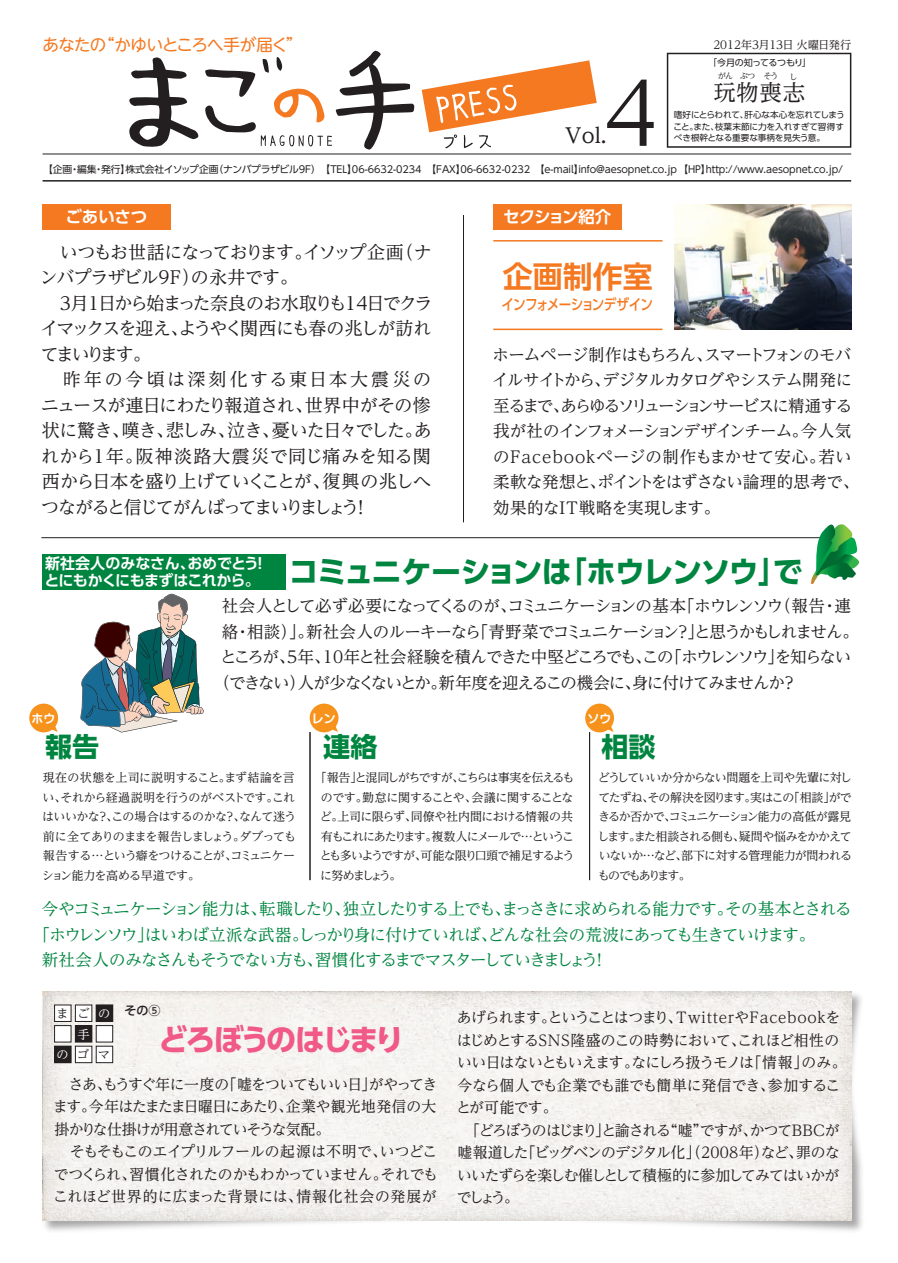
<style>
.page{position:relative;width:898px;height:1263px;background:#fff}
.page>*{position:absolute;margin:0;border:0;box-sizing:border-box;transform-origin:0 0}
.t1{font:85.05px "UD Reimin Pro";color:#231f20}
.t2{font:700 30px "UD Shin Go Pro";letter-spacing:-.055em;color:#008540}
.t3{font:700 30px "UD Shin Go Pro";letter-spacing:-.105em;color:#f05988}
.t4{font:700 30px "UD Shin Go Pro De";color:#f47921}
.t5{font:700 27px "UD Shin Go Pro";color:#008540}
.t6{font:22.5px "UD Reimin Pro";color:#231f20}
.t7{font:500 20.55px "UD Reimin Pro";color:#231f20}
.t8{font:18px/25.5px "UD Reimin Pro";letter-spacing:-.05em;color:#231f20}
.t9{font:16.5px/25.5px "UD Reimin Pro";letter-spacing:-.05em;color:#231f20}
.t10{font:16.5px "UD Reimin Pro";letter-spacing:-.07em;color:#008540}
.t11{font:16.5px "UD Reimin Pro";letter-spacing:-.07em;color:#231f20}
.t12{font:16.5px "UD Reimin Pro";letter-spacing:-.09em;color:#231f20}
.t13{font:16.5px "UD Shin M Go Pro";letter-spacing:-.035em;color:#f47921}
.t14{font:700 16.5px "UD Shin Go Pro De";letter-spacing:-.055em;color:#fff}
.t15{font:700 16.5px "UD Shin Go Pro De";letter-spacing:-.025em;color:#fff}
.t16{font:15px/22.5px "UD Reimin Pro";letter-spacing:-.05em;color:#231f20}
.t17{font:700 15px "UD Shin Go Pro De";letter-spacing:-.01em;color:#fff}
.t18{font:500 14.7px "UD Shin Go Pro";letter-spacing:-.06em;color:#f47921;scale:.85 1}
.t19{font:12.15px "UD Reimin Pro";letter-spacing:.71em;color:#231f20}
.t20{font:12.15px "UD Reimin Pro";color:#fff}
.t21{font:12px/19.5px "UD Reimin Pro";letter-spacing:-.085em;color:#231f20;text-align:justify}
.t22{font:500 12px "UD Shin Go Pro";color:#231f20}
.t23{font:700 11.85px "Shin M Go Pro De";color:#fff}
.t24{font:11.25px "UD Reimin Pro";color:#231f20}
.t25{font:9.75px "UD Shin Go Pro";letter-spacing:-.01em;color:#231f20}
.t26{font:9px "UD Shin Go Pro";letter-spacing:-.045em;color:#231f20}
.t27{font:8.7px/11.2px "UD Shin Go Pro";letter-spacing:-.02em;color:#231f20;text-align:justify}
.t28{font:8.25px "UD Reimin Pro";color:#231f20}
.s1{color:#fff}
</style>
<div class="page">
<img style="left:42px;top:991px;width:820px;height:240px">
<img style="left:43px;top:992px;width:807px;height:228px">
<img style="left:674px;top:204px;width:176px;height:126px">
<svg style="left:666px;top:53px;width:185px;height:95px"></svg>
<div style="left:55px;top:1005px;width:16px;height:16px;background:#fff"></div>
<div style="left:54px;top:1004px;width:17px;height:18px;border:1px solid #231f20"></div>
<div style="left:75px;top:1005px;width:17px;height:16px;background:#fff"></div>
<div style="left:75px;top:1004px;width:17px;height:18px;border:1px solid #231f20"></div>
<div style="left:96px;top:1005px;width:17px;height:16px;background:#231f20"></div>
<div style="left:96px;top:1004px;width:17px;height:18px;border:1px solid #231f20"></div>
<div style="left:75px;top:1046px;width:17px;height:17px;background:#fff"></div>
<div style="left:75px;top:1046px;width:17px;height:17px;border:1px solid #231f20"></div>
<div style="left:96px;top:1046px;width:17px;height:17px;background:#fff"></div>
<div style="left:96px;top:1046px;width:17px;height:17px;border:1px solid #231f20"></div>
<div style="left:55px;top:1046px;width:16px;height:17px;background:#231f20"></div>
<div style="left:54px;top:1046px;width:18px;height:17px;border:1px solid #231f20"></div>
<div style="left:55px;top:1025px;width:16px;height:17px;background:#fff"></div>
<div style="left:54px;top:1025px;width:17px;height:17px;border:1px solid #231f20"></div>
<div style="left:96px;top:1025px;width:17px;height:17px;background:#fff"></div>
<div style="left:96px;top:1025px;width:17px;height:17px;border:1px solid #231f20"></div>
<div style="left:75px;top:1025px;width:17px;height:17px;background:#231f20"></div>
<hr style="left:43px;top:154px;width:807px;height:1px;background:#231f20">
<hr style="left:43px;top:180px;width:807px;height:2px;background:#231f20">
<div style="left:42px;top:204px;width:129px;height:25px;background:#f47921"></div>
<div style="left:42px;top:554px;width:244px;height:35px;background:#008540"></div>
<div style="left:493px;top:204px;width:128px;height:25px;background:#f47921"></div>
<hr style="left:309px;top:732px;width:1px;height:148px;background:#231f20">
<hr style="left:589px;top:732px;width:1px;height:148px;background:#231f20">
<hr style="left:493px;top:329px;width:169px;height:1px;background:#f47921">
<hr style="left:493px;top:240px;width:169px;height:2px;background:#f47921">
<svg style="left:125px;top:50px;width:471px;height:104px"></svg>
<hr style="left:42px;top:537px;width:808px;height:1px;background:#231f20">
<hr style="left:463px;top:215px;width:1px;height:307px;background:#231f20">
<svg style="left:80px;top:593px;width:124px;height:139px"></svg>
<div style="left:29px;top:704px;width:29px;height:28px;background:#f7931d;border-radius:50%"></div>
<svg style="left:47px;top:720px;width:11px;height:12px"></svg>
<div style="left:309px;top:704px;width:29px;height:28px;background:#f7931d;border-radius:50%"></div>
<svg style="left:327px;top:722px;width:11px;height:10px"></svg>
<div style="left:585px;top:704px;width:28px;height:28px;background:#f7931d;border-radius:50%"></div>
<svg style="left:603px;top:722px;width:10px;height:10px"></svg>
<svg style="left:810px;top:524px;width:49px;height:60px"></svg>
<h3 class="t13" style="left:42px;top:32px;width:261px">あなたの“かゆいところへ手が届く”</h3>
<h1 class="t1" style="left:604px;top:44px;width:54px">4</h1>
<h3 class="t7" style="left:564px;top:118px;width:43px">Vol.</h3>
<p class="t24" style="left:713px;top:35px;width:139px">2012年3月13日 火曜日発行</p>
<p class="t26" style="left:707px;top:55px;width:105px">「今月の知ってるつもり」</p>
<p class="t28" style="left:717px;top:69px;width:62px">がん ぶつ そう</p>
<p class="t28" style="left:788px;top:70px;width:10px">し</p>
<h3 class="t6" style="left:713px;top:74px;width:93px">玩物喪志</h3>
<p class="t27" style="left:673px;top:109px;width:173px">嗜好にとらわれて、肝心な本心を忘れてしまうこと。また、枝葉末節に力を入れすぎて習得すべき根幹となる重要な事柄を見失う意。</p>
<p class="t25" style="left:43px;top:161px;width:801px">【企画・編集・発行】株式会社イソップ企画（ナンバプラザビル9F）　【TEL】06-6632-0234　【FAX】06-6632-0232　【e-mail】info@aesopnet.co.jp 【HP】http://www.aesopnet.co.jp/</p>
<h3 class="t15" style="left:65px;top:203px;width:83px">ごあいさつ</h3>
<h3 class="t14" style="left:503px;top:203px;width:110px">セクション紹介</h3>
<p class="t8" style="left:40px;top:239px;width:394px">　いつもお世話になっております。イソップ企画（ナンバプラザビル9F）の永井です。<br>　3月1日から始まった奈良のお水取りも14日でクライマックスを迎え、ようやく関西にも春の兆しが訪れてまいります。<br>　昨年の今頃は深刻化する東日本大震災のニュースが連日にわたり報道され、世界中がその惨状に驚き、嘆き、悲しみ、泣き、憂いた日々でした。あれから1年。阪神淡路大震災で同じ痛みを知る関西から日本を盛り上げていくことが、復興の兆しへつながると信じてがんばってまいりましょう！</p>
<h2 class="t4" style="left:502px;top:252px;width:151px">企画制作室</h2>
<p class="t18" style="left:501px;top:292px;width:180px">インフォメーションデザイン</p>
<h3 class="t9" style="left:492px;top:341px;width:368px">ホームページ制作はもちろん、スマートフォンのモバイルサイトから、デジタルカタログやシステム開発に至るまで、あらゆるソリューションサービスに精通する我が社のインフォメーションデザインチーム。今人気のFacebookページの制作もまかせて安心。若い柔軟な発想と、ポイントをはずさない論理的思考で、効果的なIT戦略を実現します。</h3>
<p class="t17" style="left:45px;top:551px;width:223px">新社会人のみなさん、おめでとう！</p>
<h2 class="t2" style="left:44px;top:547px;width:759px"><sub>とにもかくにもまずはこれから。</sub> コミュニケーションは「ホウレンソウ」で</h2>
<h3 class="t11" style="left:222px;top:593px;width:630px">社会人として必ず必要になってくるのが、コミュニケーションの基本「ホウレンソウ（報告・連</h3>
<h3 class="t11" style="left:222px;top:618px;width:638px">絡・相談）」。新社会人のルーキーなら「青野菜でコミュニケーション？」と思うかもしれません。</h3>
<h3 class="t12" style="left:220px;top:644px;width:632px">ところが、5年、10年と社会経験を積んできた中堅どころでも、この「ホウレンソウ」を知らない</h3>
<h3 class="t11" style="left:213px;top:669px;width:585px">（できない）人が少なくないとか。新年度を迎えるこの機会に、身に付けてみませんか？</h3>
<p class="t23" style="left:32px;top:708px;width:25px">ホウ</p>
<p class="t23" style="left:312px;top:708px;width:25px">レン</p>
<p class="t23" style="left:587px;top:708px;width:25px">ソウ</p>
<h3 class="t5" style="left:45px;top:724px;width:55px">報告</h3>
<p class="t21" style="left:42px;top:768px;width:255px">現在の状態を上司に説明すること。まず結論を言い、それから経過説明を行うのがベストです。これはいいかな？、この場合はするのかな？、なんて迷う前に全てありのままを報告しましょう。ダブっても報告する…という癖をつけることが、コミュニケーション能力を高める早道です。</p>
<h3 class="t5" style="left:323px;top:724px;width:55px">連絡</h3>
<p class="t21" style="left:319px;top:768px;width:256px;text-indent:-5px">「報告」と混同しがちですが、こちらは事実を伝えるものです。勤怠に関することや、会議に関することなど。上司に限らず、同僚や社内間における情報の共有もこれにあたります。複数人にメールで…ということも多いようですが、可能な限り口頭で補足するように努めましょう。</p>
<h3 class="t5" style="left:601px;top:724px;width:55px">相談</h3>
<p class="t21" style="left:597px;top:768px;width:256px">どうしていいか分からない問題を上司や先輩に対してたずね、その解決を図ります。実はこの「相談」ができるか否かで、コミュニケーション能力の高低が露見します。また相談される側も、疑問や悩みをかかえていないか…など、部下に対する管理能力が問われるものでもあります。</p>
<h3 class="t10" style="left:42px;top:896px;width:811px">今やコミュニケーション能力は、転職したり、独立したりする上でも、まっさきに求められる能力です。その基本とされる</h3>
<h3 class="t10" style="left:33px;top:921px;width:783px">「ホウレンソウ」はいわば立派な武器。しっかり身に付けていれば、どんな社会の荒波にあっても生きていけます。</h3>
<h3 class="t10" style="left:42px;top:947px;width:567px">新社会人のみなさんもそうでない方も、習慣化するまでマスターしていきましょう！</h3>
<p class="t19" style="left:56px;top:1003px;width:55px">まご<span class="s1">の</span></p>
<p class="t19" style="left:56px;top:1044px;width:55px"><span class="s1">の</span>ゴマ</p>
<p class="t20" style="left:77px;top:1024px;width:14px">手</p>
<p class="t22" style="left:124px;top:1001px;width:38px">その⑤</p>
<h2 class="t3" style="left:158px;top:1015px;width:248px">どろぼうのはじまり</h2>
<p class="t16" style="left:53px;top:1072px;width:386px">　さあ、もうすぐ年に一度の「嘘をついてもいい日」がやってきます。今年はたまたま日曜日にあたり、企業や観光地発信の大掛かりな仕掛けが用意されていそうな気配。<br>　そもそもこのエイプリルフールの起源は不明で、いつどこでつくられ、習慣化されたのかもわかっていません。それでもこれほど世界的に広まった背景には、情報化社会の発展が</p>
<p class="t16" style="left:456px;top:1006px;width:392px">あげられます。ということはつまり、TwitterやFacebookをはじめとするSNS隆盛のこの時勢において、これほど相性のいい日はないともいえます。なにしろ扱うモノは「情報」のみ。今なら個人でも企業でも誰でも簡単に発信でき、参加することが可能です。<br>　「どろぼうのはじまり」と諭される“嘘”ですが、かつてBBCが嘘報道した「ビッグベンのデジタル化」（2008年）など、罪のないいたずらを楽しむ催しとして積極的に参加してみてはいかがでしょう。</p>
</div>
